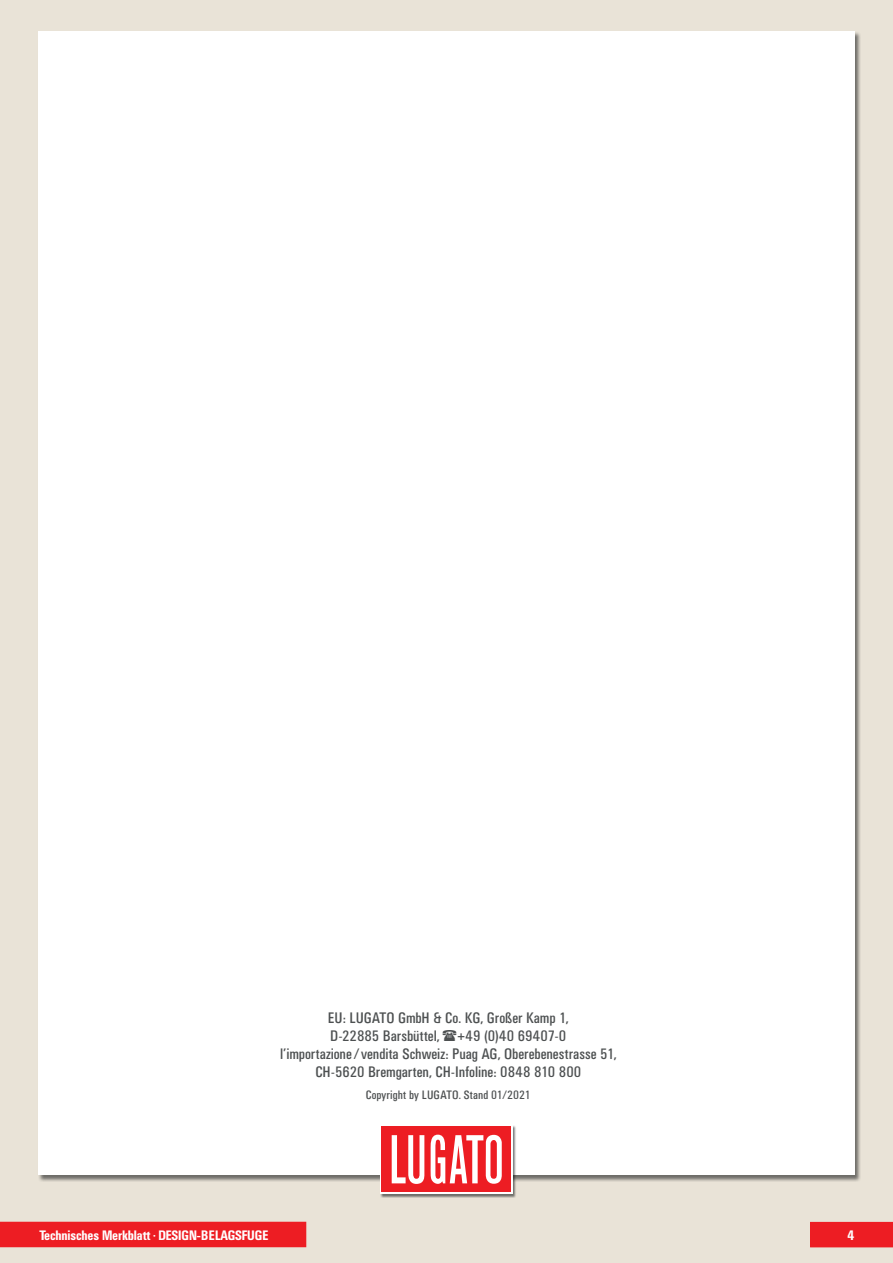
<style>
.page{position:relative;width:893px;height:1263px;background:#e9e3d7}
.page>*{position:absolute;margin:0;border:0;box-sizing:border-box;transform-origin:0 0}
.t1{font:condensed 15px/18px "UN11";letter-spacing:.005em;color:#4d5051;text-align:center}
.t2{font:500 condensed 13.5px "UN11";color:#fff}
.t3{font:condensed 12px "UN11";letter-spacing:.02em;color:#4d5051}
</style>
<div class="page">
<div style="left:810px;top:1222px;width:83px;height:25px;background:#ed1d23"></div>
<div style="left:38px;top:31px;width:817px;height:1144px;background:#fff"></div>
<div style="left:0;top:1222px;width:306px;height:25px;background:#ed1d23"></div>
<div style="left:380px;top:1125px;width:137px;height:73px;background:#090b0d;opacity:.55"></div>
<svg style="left:380px;top:1125px;width:133px;height:69px"></svg>
<div style="left:382px;top:1126px;width:129px;height:66px;background:#ed1d23"></div>
<svg style="left:392px;top:1135px;width:32px;height:49px"></svg>
<svg style="left:430px;top:1135px;width:72px;height:49px"></svg>
<p class="t1" style="left:280px;top:1009px;width:338px">EU: LUGATO GmbH &amp; Co. KG, Großer Kamp 1,<br>D-22885 Barsbüttel, +49 (0)40 69407-0 l’importazione/vendita Schweiz: Puag AG, Oberebenestrasse 51, CH-5620 Bremgarten, CH-Infoline: 0848 810 800</p>
<p class="t3" style="left:366px;top:1088px;width:167px">Copyright by LUGATO. Stand 01/2021</p>
<p class="t2" style="left:39px;top:1227px;width:230px">Technisches Merkblatt <sup>•</sup> DESIGN-BELAGSFUGE</p>
<p class="t2" style="left:847px;top:1227px;width:8px">4</p>
</div>
